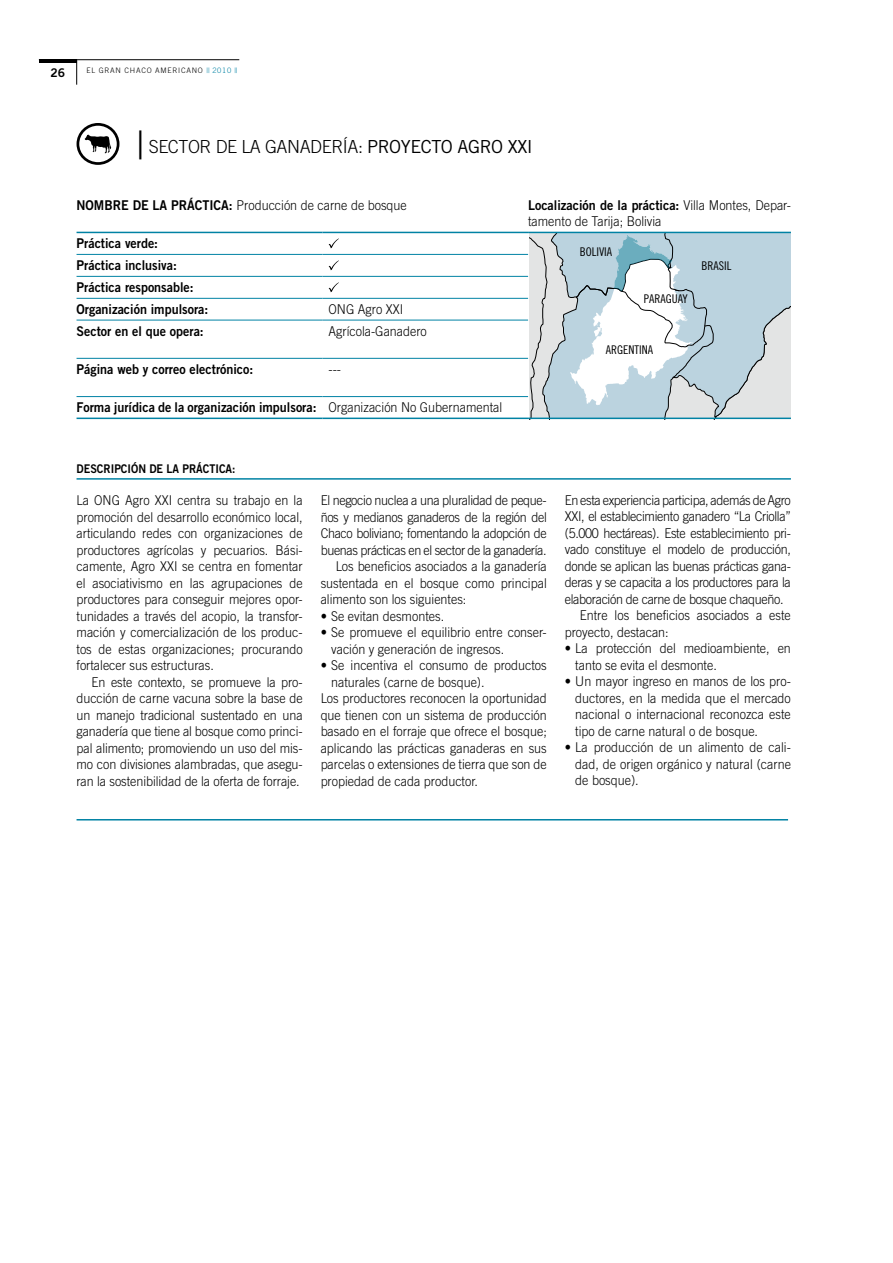
<style>
.page{position:relative;width:893px;height:1263px;background:#fff}
.page>*{position:absolute;margin:0;border:0;box-sizing:border-box;transform-origin:0 0}
.t1{font:300 18px "Trade Gothic LT Std";letter-spacing:-.025em;color:#000}
.t2{font:300 13.5px/16.5px "Trade Gothic LT Std";color:#000;text-align:justify;scale:.93 1}
.t3{font:300 13.5px "Trade Gothic LT Std";letter-spacing:-.025em;color:#000;scale:.93 1}
.t4{font:13.5px/21.9px "Trade Gothic LT Std Bd 2";color:#000;scale:.93 1}
.t5{font:12px "Trade Gothic LT Std Cn 18";color:#000}
.t6{font:12px "Trade Gothic LT Std Bd 2";color:#000;scale:.9 1}
.t7{font:12px "Trade Gothic LT Std Bd 2";color:#000}
.t8{font:300 7.5px "Trade Gothic LT Std";letter-spacing:.1em;color:#000}
.s1{color:#0082a4}
.s2{font-size:39px}
.s3{font-weight:400}
.s4{font-family:"Trade Gothic LT Std Bd 2";font-weight:400}
.s5{font-family:"Trade Gothic LT Std";font-weight:300}
</style>
<div class="page">
<hr style="left:39px;top:59px;width:200px;height:1px;background:#000">
<svg style="left:76px;top:63px;width:1px;height:22px"></svg>
<hr style="left:39px;top:60px;width:38px;height:3px;background:#000">
<svg style="left:77px;top:231px;width:714px;height:188px"></svg>
<div style="left:77px;top:123px;width:42px;height:42px;border:3px solid #000;border-radius:50%"></div>
<svg style="left:85px;top:135px;width:26px;height:18px"></svg>
<hr style="left:77px;top:819px;width:711px;height:1px;background:#0082a4">
<hr style="left:77px;top:478px;width:714px;height:2px;background:#0082a4">
<p class="t7" style="left:50px;top:65px;width:16px">26</p>
<p class="t8" style="left:86px;top:65px;width:153px">EL GRAN CHACO AMERICANO <span class="s1">|| 2010 ||</span></p>
<h1 class="t1" style="left:136px;top:135px;width:398px"><span class="s2">|</span> SECTOR DE LA GANADERÍA: <span class="s3">PROYECTO AGRO XXI</span></h1>
<p class="t2" style="left:77px;top:197px;width:357px"><span class="s4">NOM BRE DE LA PRÁCTICA:</span> Producción de carne de bosque</p>
<p class="t4" style="left:528px;top:194px;width:284px">Localización de la práctica: <span class="s5">Villa Montes, Depar-</span></p>
<p class="t2" style="left:528px;top:213px;width:145px">tamento de Tarija; Bolivia</p>
<p class="t4" style="left:77px;top:232px;width:143px">Práctica verde:<br>Práctica inclusiva:<br>Práctica responsable:<br>Organización impulsora:</p>
<p class="t5" style="left:580px;top:244px;width:34px">BOLIVIA</p>
<p class="t5" style="left:701px;top:258px;width:31px">BRASIL</p>
<p class="t5" style="left:644px;top:291px;width:45px">PARAGUAY</p>
<p class="t2" style="left:329px;top:301px;width:82px">ONG Agro XXI</p>
<p class="t4" style="left:77px;top:320px;width:138px">Sector en el que opera:</p>
<p class="t2" style="left:329px;top:323px;width:107px">Agrícola-Ganadero</p>
<p class="t4" style="left:77px;top:358px;width:192px">Página web y correo electrónico:</p>
<p class="t2" style="left:329px;top:361px;width:15px">---</p>
<p class="t4" style="left:77px;top:396px;width:459px">Forma jurídica de la organización impulsora: <span class="s5">Organización No Gubernamental</span></p>
<p class="t5" style="left:606px;top:343px;width:49px">ARGENTINA</p>
<p class="t6" style="left:77px;top:461px;width:178px">DESCRIPCIÓN DE LA PRÁCTICA:</p>
<p class="t2" style="left:77px;top:492px;width:245px">La ONG Agro XXI centra su trabajo en la promoción del desarrollo económico local, articulando redes con organizaciones de productores agrícolas y pecuarios. Bási&shy;camente, Agro XXI se centra en fomentar el asociativismo en las agrupaciones de productores para conseguir mejores opor&shy;tunidades a través del acopio, la transfor&shy;mación y comercialización de los produc&shy;tos de estas organizaciones; procurando fortalecer sus estructuras.</p>
<p class="t2" style="left:77px;top:673px;width:245px;text-indent:15px">En este contexto, se promueve la pro&shy;ducción de carne vacuna sobre la base de un manejo tradicional sustentado en una ganadería que tiene al bosque como princi&shy;pal alimento; promoviendo un uso del mis&shy;mo con divisiones alambradas, que asegu&shy;ran la sostenibilidad de la oferta de forraje.</p>
<p class="t3" style="left:321px;top:492px;width:245px">El negocio nuclea a una pluralidad de peque-</p>
<p class="t3" style="left:321px;top:509px;width:245px">ños y medianos ganaderos de la región del</p>
<p class="t3" style="left:321px;top:525px;width:245px">Chaco boliviano; fomentando la adopción de</p>
<p class="t3" style="left:321px;top:542px;width:245px">buenas prácticas en el sector de la ganadería.</p>
<p class="t2" style="left:336px;top:558px;width:229px">Los beneficios asociados a la ganadería</p>
<p class="t2" style="left:321px;top:574px;width:245px">sustentada en el bosque como principal</p>
<p class="t2" style="left:321px;top:591px;width:158px">alimento son los siguientes:</p>
<p class="t2" style="left:321px;top:607px;width:134px">• Se evitan desmontes.</p>
<p class="t2" style="left:331px;top:624px;width:233px;text-indent:-10px">• Se promueve el equilibrio entre conser&shy;vación y generación de ingresos.</p>
<p class="t2" style="left:321px;top:657px;width:245px">• Se incentiva el consumo de productos</p>
<p class="t2" style="left:331px;top:673px;width:167px">naturales (carne de bosque).</p>
<p class="t2" style="left:321px;top:690px;width:245px">Los productores reconocen la oportunidad</p>
<p class="t2" style="left:321px;top:706px;width:245px">que tienen con un sistema de producción</p>
<p class="t2" style="left:321px;top:723px;width:245px">basado en el forraje que ofrece el bosque;</p>
<p class="t2" style="left:321px;top:739px;width:245px">aplicando las prácticas ganaderas en sus</p>
<p class="t2" style="left:321px;top:756px;width:245px">parcelas o extensiones de tierra que son de</p>
<p class="t2" style="left:321px;top:772px;width:171px">propiedad de cada productor.</p>
<p class="t3" style="left:565px;top:492px;width:245px">En esta experiencia participa, además de Agro</p>
<p class="t3" style="left:565px;top:509px;width:245px">XXI, el establecimiento ganadero “La Criolla”</p>
<p class="t3" style="left:565px;top:525px;width:245px">(5.000 hectáreas). Este establecimiento pri-</p>
<p class="t3" style="left:565px;top:542px;width:245px">vado constituye el modelo de producción,</p>
<p class="t3" style="left:565px;top:558px;width:245px">donde se aplican las buenas prácticas gana-</p>
<p class="t3" style="left:565px;top:575px;width:245px">deras y se capacita a los productores para la</p>
<p class="t3" style="left:565px;top:591px;width:237px">elaboración de carne de bosque chaqueño.</p>
<p class="t2" style="left:580px;top:607px;width:229px">Entre los beneficios asociados a este</p>
<p class="t2" style="left:565px;top:624px;width:113px">proyecto, destacan:</p>
<p class="t2" style="left:575px;top:640px;width:233px;text-indent:-10px">• La protección del medioambiente, en tanto se evita el desmonte.</p>
<p class="t2" style="left:575px;top:673px;width:233px;text-indent:-10px">• Un mayor ingreso en manos de los pro&shy;ductores, en la medida que el mercado nacional o internacional reconozca este tipo de carne natural o de bosque.</p>
<p class="t2" style="left:575px;top:739px;width:233px;text-indent:-10px">• La producción de un alimento de cali&shy;dad, de origen orgánico y natural (carne de bosque).</p>
</div>
